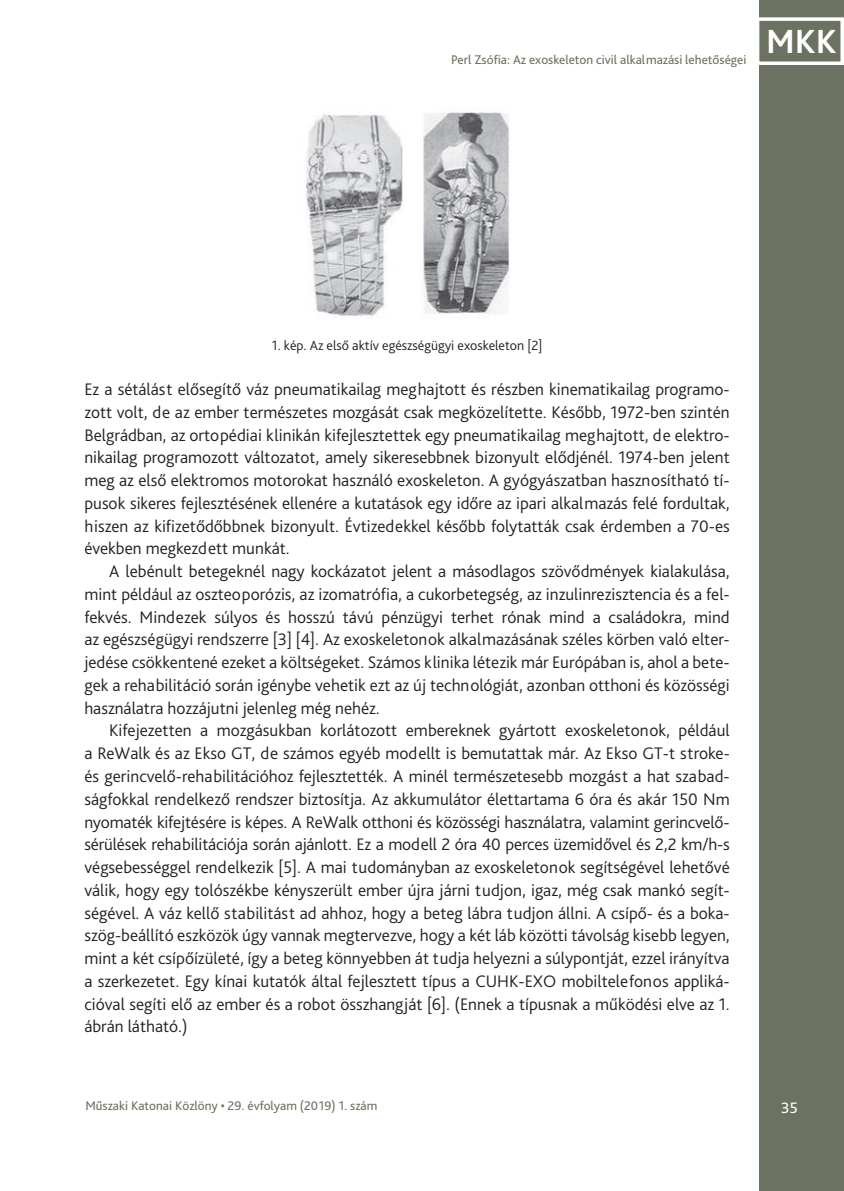
<style>
.page{position:relative;width:844px;height:1191px;background:#fff}
.page>*{position:absolute;margin:0;border:0;box-sizing:border-box;transform-origin:0 0}
.t1{font:700 35px "Bliss Pro";color:#fff}
.Szöveg{font:300 17.5px/22.8px "Bliss Pro";color:#231f20;text-align:justify}
.Szöveg_1st___3_mm{font:300 17.5px/22.8px "Bliss Pro";color:#231f20;text-align:justify}
.t2{font:15.75px "Bliss Pro";color:#fff}
.Ábra_címe{font:300 14px "Bliss Pro";color:#231f20}
.t3{font:13.12px "Bliss Pro";color:#6c7261}
</style>
<div class="page">
<div style="left:759px;top:0;width:84px;height:1191px;background:#6c7261"></div>
<div style="left:755px;top:17px;width:88px;height:48px;border:4px solid #fff"></div>
<img style="left:306px;top:108px;width:204px;height:211px">
<p class="t3" style="left:451px;top:51px;width:297px">Perl Zsófia: Az exoskeleton civil alkalmazási lehetőségei</p>
<h1 class="t1" style="left:765px;top:20px;width:72px">MKK</h1>
<p class="Ábra_címe" style="left:272px;top:336px;width:272px">1. kép. Az első aktív egészségügyi exoskeleton [2]</p>
<p class="Szöveg_1st___3_mm" style="left:84px;top:377px;width:646px">Ez a sétálást elősegítő váz pneumatikailag meghajtott és részben kinematikailag programo&shy;zott volt, de az ember természetes mozgását csak megközelítette. Később, 1972-ben szintén Belgrádban, az ortopédiai klinikán kifejlesztettek egy pneumatikailag meghajtott, de elektro&shy;nikailag programozott változatot, amely sikeresebbnek bizonyult elődjénél. 1974-ben jelent meg az első elektromos motorokat használó exoskeleton. A gyógyászatban hasznosítható tí&shy;pusok sikeres fejlesztésének ellenére a kutatások egy időre az ipari alkalmazás felé fordultak, hiszen az kifizetődőbbnek bizonyult. Évtizedekkel később folytatták csak érdemben a 70-es években megkezdett munkát.</p>
<p class="Szöveg" style="left:84px;top:559px;width:646px;text-indent:25px">A lebénult betegeknél nagy kockázatot jelent a másodlagos szövődmények kialakulása, mint például az oszteoporózis, az izomatrófia, a cukorbetegség, az inzulinrezisztencia és a fel&shy;fekvés. Mindezek súlyos és hosszú távú pénzügyi terhet rónak mind a családokra, mind az egészségügyi rendszerre [3] [4]. Az exoskeletonok alkalmazásának széles körben való elter&shy;jedése csökkentené ezeket a költségeket. Számos klinika létezik már Európában is, ahol a bete&shy;gek a rehabilitáció során igénybe vehetik ezt az új technológiát, azonban otthoni és közösségi használatra hozzájutni jelenleg még nehéz.</p>
<p class="Szöveg" style="left:84px;top:719px;width:646px;text-indent:25px">Kifejezetten a mozgásukban korlátozott embereknek gyártott exoskeletonok, például a ReWalk és az Ekso GT, de számos egyéb modellt is bemutattak már. Az Ekso GT-t stroke&shy;és gerincvelő-rehabilitációhoz fejlesztették. A minél természetesebb mozgást a hat szabad&shy;ságfokkal rendelkező rendszer biztosítja. Az akkumulátor élettartama 6 óra és akár 150 Nm nyomaték kifejtésére is képes. A ReWalk otthoni és közösségi használatra, valamint gerincvelő&shy;sérülések rehabilitációja során ajánlott. Ez a modell 2 óra 40 perces üzemidővel és 2,2 km/h-s végsebességgel rendelkezik [5]. A mai tudományban az exoskeletonok segítségével lehetővé válik, hogy egy tolószékbe kényszerült ember újra járni tudjon, igaz, még csak mankó segít&shy;ségével. A váz kellő stabilitást ad ahhoz, hogy a beteg lábra tudjon állni. A csípő- és a boka&shy;szög-beállító eszközök úgy vannak megtervezve, hogy a két láb közötti távolság kisebb legyen, mint a két csípőízületé, így a beteg könnyebben át tudja helyezni a súlypontját, ezzel irányítva a szerkezetet. Egy kínai kutatók által fejlesztett típus a CUHK-EXO mobiltelefonos appliká&shy;cióval segíti elő az ember és a robot összhangját [6]. (Ennek a típusnak a működési elve az 1. ábrán látható.)</p>
<p class="t3" style="left:85px;top:1098px;width:293px">Műszaki Katonai Közlöny • 29. évfolyam (2019) 1. szám</p>
<p class="t2" style="left:781px;top:1098px;width:18px">35</p>
</div>
